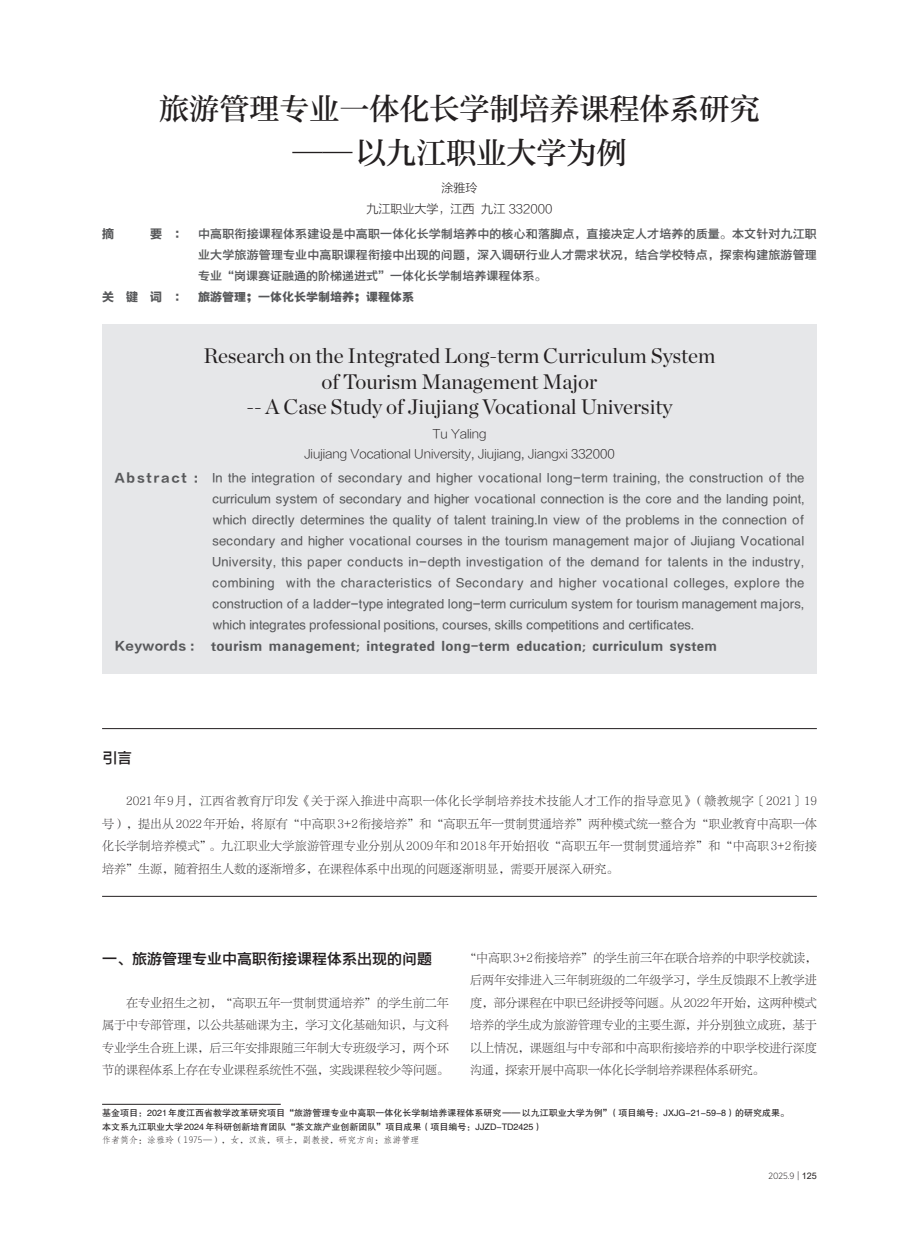
<style>
.page{position:relative;width:919px;height:1238px;background:#fff}
.page>*{position:absolute;margin:0;border:0;box-sizing:border-box;transform-origin:0 0}
.标题{font:30px "FZZHUNYSK GBK1 0";color:#231f20}
.英文标题{font:21px/25.2px "Chronicle Display";color:#231f20;text-align:center}
.一{font:15px "FZYDZHK GBK1 0";color:#231f20}
.英文摘要{font:12px/21px "FZYDZHK GBK1 0";letter-spacing:.03em;color:#57585a;text-align:justify}
.正文{font:12px/22.5px "FZLTSK GBK1 0";letter-spacing:-.005em;color:#231f20;text-align:justify}
.摘要{font:12px/21px "FZYDZHK GBK1 0";color:#57585a;text-align:justify}
.英文关键词{font:12px "FZYDCHK GBK1 0";letter-spacing:.03em;color:#57585a}
.英文单位{font:12px "FZLTXHK GBK1 0";color:#231f20}
.关键词{font:12px "FZYDCHK GBK1 0";color:#57585a}
.单位{font:12px "FZLTXHK GBK1 0";color:#231f20}
.英文关键词-2{font:12px "FZLTDHK GBK1 0";letter-spacing:.03em;color:#57585a}
.英文作者{font:12px "FZLTXHK GBK1 0";color:#231f20}
.作者{font:12px "FZLTXHK GBK1 0";color:#231f20}
.摘要-2{font:12px "FZLTDHK GBK1 0";color:#57585a}
.基金{font:9px "FZHTK GBK1 0";color:#231f20}
.基金无线{font:9px "FZHTK GBK1 0";color:#231f20}
.作者简介无线{font:9px "FZFSK GBK1 0";color:#231f20}
.t1{font:300 9px "Gotham Narrow";color:#231f20}
.s1{font-family:"FZLTDHK GBK1 0"}
.s2{font-family:"FZLTKHK GBK1 0";font-weight:400}
.s3{font-family:"Arial";font-weight:400}
</style>
<div class="page">
<hr style="left:102px;top:1103px;width:179px;height:1px;background:#231f20">
<div style="left:102px;top:324px;width:714px;height:349px;background:#e6e7e9"></div>
<hr style="left:102px;top:728px;width:714px;height:1px;background:#231f20">
<hr style="left:102px;top:896px;width:714px;height:1px;background:#231f20">
<p class="标题" style="left:159px;top:91px;width:601px">旅游管理专业一体化长学制培养课程体系研究</p>
<p class="标题" style="left:292px;top:135px;width:335px">——以九江职业大学为例</p>
<p class="作者" style="left:441px;top:181px;width:37px">涂雅玲</p>
<p class="单位" style="left:366px;top:202px;width:187px">九江职业大学，江西 九江 332000</p>
<p class="摘要-2" style="left:102px;top:227px;width:13px">摘</p>
<p class="摘要" style="left:198px;top:224px;width:620px;text-indent:-48px"><span class="s1">要 ：</span> 中高职衔接课程体系建设是中高职一体化长学制培养中的核心和落脚点，直接决定人才培养的质量。本文针对九江职业大学旅游管理专业中高职课程衔接中出现的问题，深入调研行业人才需求状况，结合学校特点，探索构建旅游管理专业“岗课赛证融通的阶梯递进式”一体化长学制培养课程体系。</p>
<p class="关键词" style="left:102px;top:290px;width:313px"><span class="s1">关 键 词 ：</span> 旅游管理；一体化长学制培养；课程体系</p>
<p class="英文标题" style="left:203px;top:342px;width:513px">Research on the Integrated Long-term Curriculum System of Tourism Management Major<br>-- A Case Study of Jiujiang Vocational University</p>
<p class="英文作者" style="left:432px;top:427px;width:56px">Tu Yaling</p>
<p class="英文单位" style="left:304px;top:447px;width:312px">Jiujiang Vocational University, Jiujiang, Jiangxi 332000</p>
<p class="英文摘要" style="left:212px;top:468px;width:593px;text-indent:-98px"><span class="s1">Abstract :</span> In the integration of secondary and higher vocational long-term training, the construction of the curriculum system of secondary and higher vocational connection is the core and the landing point, which directly determines the quality of talent training.In view of the problems in the connection of secondary and higher vocational courses in the tourism management major of Jiujiang Vocational University, this paper conducts in-depth investigation of the demand for talents in the industry, combining with the characteristics of Secondary and higher vocational colleges, explore the construction of a ladder-type integrated long-term curriculum system for tourism management majors, which integrates professional positions, courses, skills competitions and certificates.</p>
<p class="英文关键词-2" style="left:115px;top:639px;width:81px">Keywords :</p>
<p class="英文关键词" style="left:211px;top:639px;width:507px">tourism management; integrated long-term education; curriculum system</p>
<p class="一" style="left:102px;top:749px;width:31px">引言</p>
<p class="正文" style="left:102px;top:790px;width:716px;text-indent:24px">2021年9月，江西省教育厅印发《关于深入推进中高职一体化长学制培养技术技能人才工作的指导意见》（赣教规字〔2021〕19号），提出从 2022年开始，将原有“中高职 3+2衔接培养”和“高职五年一贯制贯通培养”两种模式统一整合为“职业教育中高职一体化长学制培养模式”。九江职业大学旅游管理专业分别从2009年和2018年开始招收“高职五年一贯制贯通培养”和“中高职3+2衔接培养”生源，随着招生人数的逐渐增多，在课程体系中出现的问题逐渐明显，需要开展深入研究。</p>
<p class="一" style="left:102px;top:950px;width:331px">一、旅游管理专业中高职衔接课程体系出现的问题</p>
<p class="正文" style="left:102px;top:991px;width:348px;text-indent:24px">在专业招生之初，“高职五年一贯制贯通培养”的学生前二年属于中专部管理，以公共基础课为主，学习文化基础知识，与文科专业学生合班上课，后三年安排跟随三年制大专班级学习，两个环节的课程体系上存在专业课程系统性不强，实践课程较少等问题。</p>
<p class="正文" style="left:470px;top:946px;width:348px;text-indent:-6px">“中高职3+2衔接培养”的学生前三年在联合培养的中职学校就读，后两年安排进入三年制班级的二年级学习，学生反馈跟不上教学进度，部分课程在中职已经讲授等问题。从2022年开始，这两种模式培养的学生成为旅游管理专业的主要生源，并分别独立成班，基于以上情况，课题组与中专部和中高职衔接培养的中职学校进行深度沟通，探索开展中高职一体化长学制培养课程体系研究。</p>
<p class="基金" style="left:102px;top:1107px;width:688px">基金项目：2021年度江西省教学改革研究项目“旅游管理专业中高职一体化长学制培养课程体系研究——以九江职业大学为例”（项目编号：JXJG-21-59-8）的研究成果。</p>
<p class="基金无线" style="left:102px;top:1121px;width:442px">本文系九江职业大学2024年科研创新培育团队“茶文旅产业创新团队”项目成果（项目编号：JJZD-TD2425）</p>
<p class="作者简介无线" style="left:102px;top:1135px;width:319px">作者简介：涂雅玲（1975—），女，汉族，硕士，副教授，研究方向：旅游管理</p>
<p class="t1" style="left:768px;top:1170px;width:50px">2025.9 <span class="s2">|</span> <span class="s3">125</span></p>
</div>
